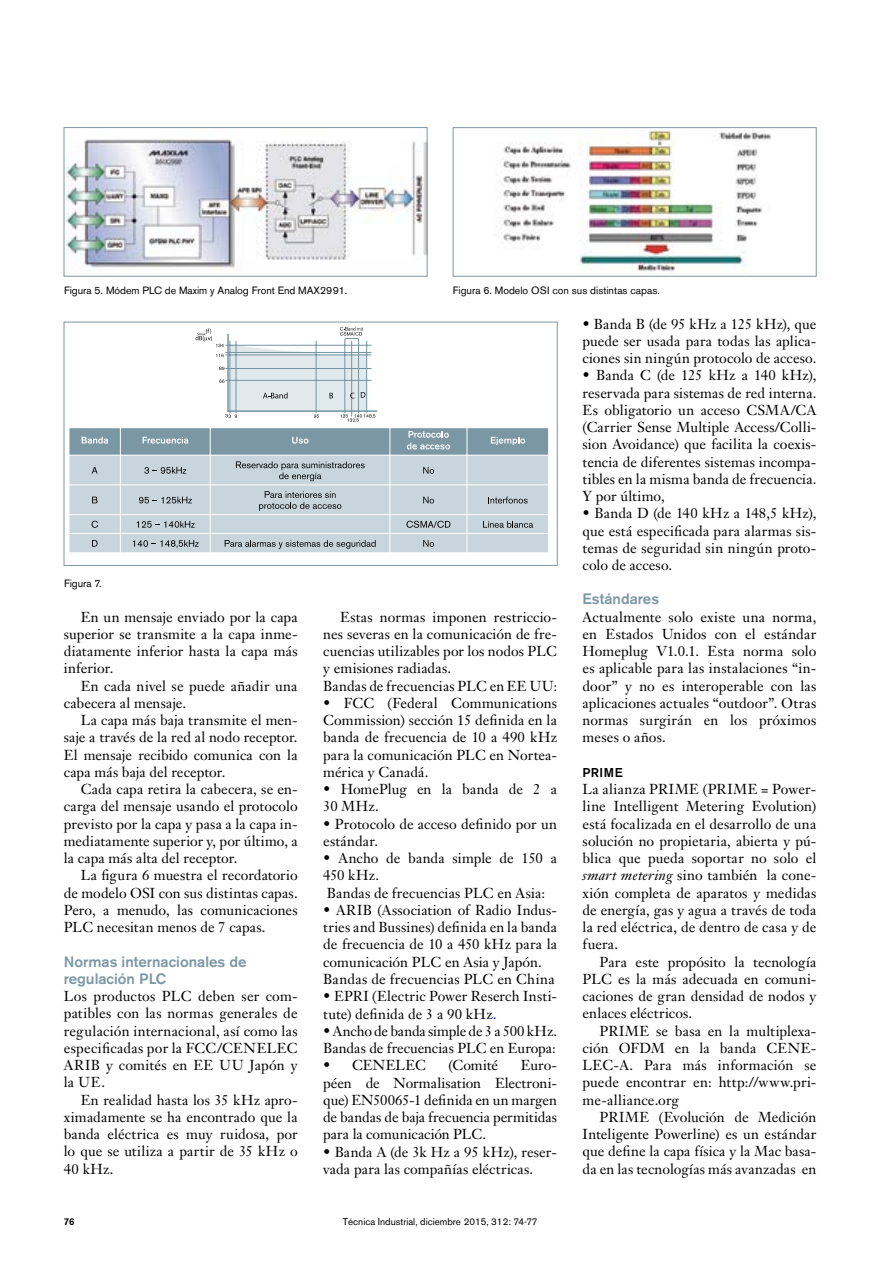
<style>
.page{position:relative;width:893px;height:1263px;background:#fff}
.page>*{position:absolute;margin:0;border:0;box-sizing:border-box;transform-origin:0 0}
.t1{font:500 15px/17.2px "Akzidenz Grotesk BE";color:#7b97a4}
.t2{font:14.25px/17.2px "Janson Text";letter-spacing:.01em;color:#000;text-align:justify}
.t3{font:500 12.75px "Akzidenz Grotesk BE";letter-spacing:.04em;color:#000}
.t4{font:10.5px "Akzidenz Grotesk BE";color:#000}
.t5{font:9.75px "Akzidenz Grotesk BE";color:#000}
.t6{font:500 9.75px "Akzidenz Grotesk BE";color:#000}
.s1{color:#00f}
.s2{font-style:italic}
</style>
<div class="page">
<img style="left:66px;top:139px;width:359px;height:131px">
<div style="left:64px;top:127px;width:363px;height:149px;border:1px solid #7b97a4"></div>
<img style="left:497px;top:131px;width:274px;height:142px">
<div style="left:453px;top:127px;width:363px;height:149px;border:1px solid #7b97a4"></div>
<svg style="left:69px;top:428px;width:480px;height:124px;background:#b5c4cc"></svg>
<svg style="left:196px;top:327px;width:182px;height:95px"></svg>
<div style="left:64px;top:322px;width:493px;height:244px;border:1px solid #7b97a4"></div>
<p class="t4" style="left:64px;top:284px;width:285px">Figura 5. Módem PLC de Maxim y Analog Front End MAX2991.</p>
<p class="t4" style="left:453px;top:284px;width:208px">Figura 6. Modelo OSI con sus distintas capas.</p>
<p class="t4" style="left:64px;top:577px;width:39px">Figura 7.</p>
<p class="t2" style="left:64px;top:608px;width:235px;text-indent:17px">En un mensaje enviado por la capa superior se transmite a la capa inme&shy;diatamente inferior hasta la capa más inferior.</p>
<p class="t2" style="left:64px;top:677px;width:235px;text-indent:17px">En cada nivel se puede añadir una cabecera al mensaje.</p>
<p class="t2" style="left:64px;top:711px;width:235px;text-indent:17px">La capa más baja transmite el men&shy;saje a través de la red al nodo receptor.<br>El mensaje recibido comunica con la capa más baja del receptor.</p>
<p class="t2" style="left:64px;top:780px;width:235px;text-indent:17px">Cada capa retira la cabecera, se en&shy;carga del mensaje usando el protocolo previsto por la capa y pasa a la capa in&shy;mediatamente superior y, por último, a la capa más alta del receptor.</p>
<p class="t2" style="left:64px;top:867px;width:235px;text-indent:17px">La figura 6 muestra el recordatorio de modelo OSI con sus distintas capas.<br>Pero, a menudo, las comunicaciones PLC necesitan menos de 7 capas.</p>
<p class="t1" style="left:64px;top:952px;width:184px">Normas internacionales de regulación PLC</p>
<p class="t2" style="left:64px;top:987px;width:235px">Los productos PLC deben ser com&shy;patibles con las normas generales de regulación internacional, así como las especificadas por la FCC/CENELEC ARIB y comités en EE UU Japón y la UE.</p>
<p class="t2" style="left:64px;top:1091px;width:235px;text-indent:17px">En realidad hasta los 35 kHz apro&shy;ximadamente se ha encontrado que la banda eléctrica es muy ruidosa, por lo que se utiliza a partir de 35 kHz o 40 kHz.</p>
<p class="t2" style="left:323px;top:608px;width:235px;text-align:left;text-indent:17px">Estas normas imponen restriccio&shy;nes severas en la comunicación de fre&shy;cuencias utilizables por los nodos PLC y emisiones radiadas.<br>Bandas de frecuencias PLC en EE UU:</p>
<p class="t2" style="left:323px;top:694px;width:235px">• FCC (Federal Communications Commission) sección 15 definida en la banda de frecuencia de 10 a 490 kHz para la comunicación PLC en Nortea&shy;mérica y Canadá.</p>
<p class="t2" style="left:323px;top:780px;width:235px">• HomePlug en la banda de 2 a<br>30 MHz.</p>
<p class="t2" style="left:323px;top:815px;width:235px">• Protocolo de acceso definido por un estándar.</p>
<p class="t2" style="left:323px;top:849px;width:235px;text-align:left">• Ancho de banda simple de 150 a<br>450 kHz.<br>Bandas de frecuencias PLC en Asia:</p>
<p class="t2" style="left:323px;top:901px;width:235px;text-align:left">• ARIB (Association of Radio Indus&shy;tries and Bussines) definida en la banda de frecuencia de 10 a 450 kHz para la comunicación PLC en Asia y Japón.<br>Bandas de frecuencias PLC en China</p>
<p class="t2" style="left:323px;top:987px;width:235px">• EPRI (Electric Power Reserch Insti&shy;tute) definida de 3 a 90 kHz<span class="s1">.</span></p>
<p class="t2" style="left:323px;top:1022px;width:235px">• Ancho de banda simple de 3 a 500 kHz.<br>Bandas de frecuencias PLC en Europa:</p>
<p class="t2" style="left:323px;top:1056px;width:104px">• CENELEC</p>
<p class="t2" style="left:449px;top:1056px;width:51px">(Comité</p>
<p class="t2" style="left:323px;top:1056px;width:235px;text-indent:198px">Euro&shy;péen de Normalisation Electroni&shy;que) EN50065-1 definida en un margen de bandas de baja frecuencia permitidas para la comunicación PLC.</p>
<p class="t2" style="left:323px;top:1143px;width:235px">• Banda A (de 3k Hz a 95 kHz), reser&shy;vada para las compañías eléctricas.</p>
<p class="t6" style="left:64px;top:1216px;width:12px">76</p>
<p class="t5" style="left:343px;top:1216px;width:196px">Técnica Industrial, diciembre 2015, 312: 74-77</p>
<p class="t2" style="left:583px;top:315px;width:235px">• Banda B (de 95 kHz a 125 kHz), que puede ser usada para todas las aplica&shy;ciones sin ningún protocolo de acceso.</p>
<p class="t2" style="left:583px;top:367px;width:235px">• Banda C (de 125 kHz a 140 kHz), reservada para sistemas de red interna.<br>Es obligatorio un acceso CSMA/CA (Carrier Sense Multiple Access/Colli&shy;sion Avoidance) que facilita la coexis&shy;tencia de diferentes sistemas incompa&shy;tibles en la misma banda de frecuencia.<br>Y por último,</p>
<p class="t2" style="left:583px;top:505px;width:235px">• Banda D (de 140 kHz a 148,5 kHz), que está especificada para alarmas sis&shy;temas de seguridad sin ningún proto&shy;colo de acceso.</p>
<p class="t1" style="left:583px;top:590px;width:78px">Estándares</p>
<p class="t2" style="left:583px;top:608px;width:235px">Actualmente solo existe una norma, en Estados Unidos con el estándar Homeplug V1.0.1. Esta norma solo es aplicable para las instalaciones “in&shy;door” y no es interoperable con las aplicaciones actuales “outdoor”. Otras normas surgirán en los próximos meses o años.</p>
<p class="t3" style="left:583px;top:764px;width:42px">PRIME</p>
<p class="t2" style="left:583px;top:780px;width:235px">La alianza PRIME (PRIME = Power&shy;line Intelligent Metering Evolution) está focalizada en el desarrollo de una solución no propietaria, abierta y pú&shy;blica que pueda soportar no solo el <span class="s2">smart metering</span> sino también la cone&shy;xión completa de aparatos y medidas de energía, gas y agua a través de toda la red eléctrica, de dentro de casa y de fuera.</p>
<p class="t2" style="left:583px;top:953px;width:235px;text-indent:17px">Para este propósito la tecnología PLC es la más adecuada en comuni&shy;caciones de gran densidad de nodos y enlaces eléctricos.</p>
<p class="t2" style="left:583px;top:1022px;width:235px;text-indent:17px">PRIME se basa en la multiplexa&shy;ción OFDM en la banda CENE-LEC-A. Para más información se puede encontrar en: http://www.pri&shy;me-alliance.org</p>
<p class="t2" style="left:583px;top:1108px;width:235px;text-indent:17px">PRIME (Evolución de Medición Inteligente Powerline) es un estándar que define la capa física y la Mac basa&shy;da en las tecnologías más avanzadas en</p>
</div>
